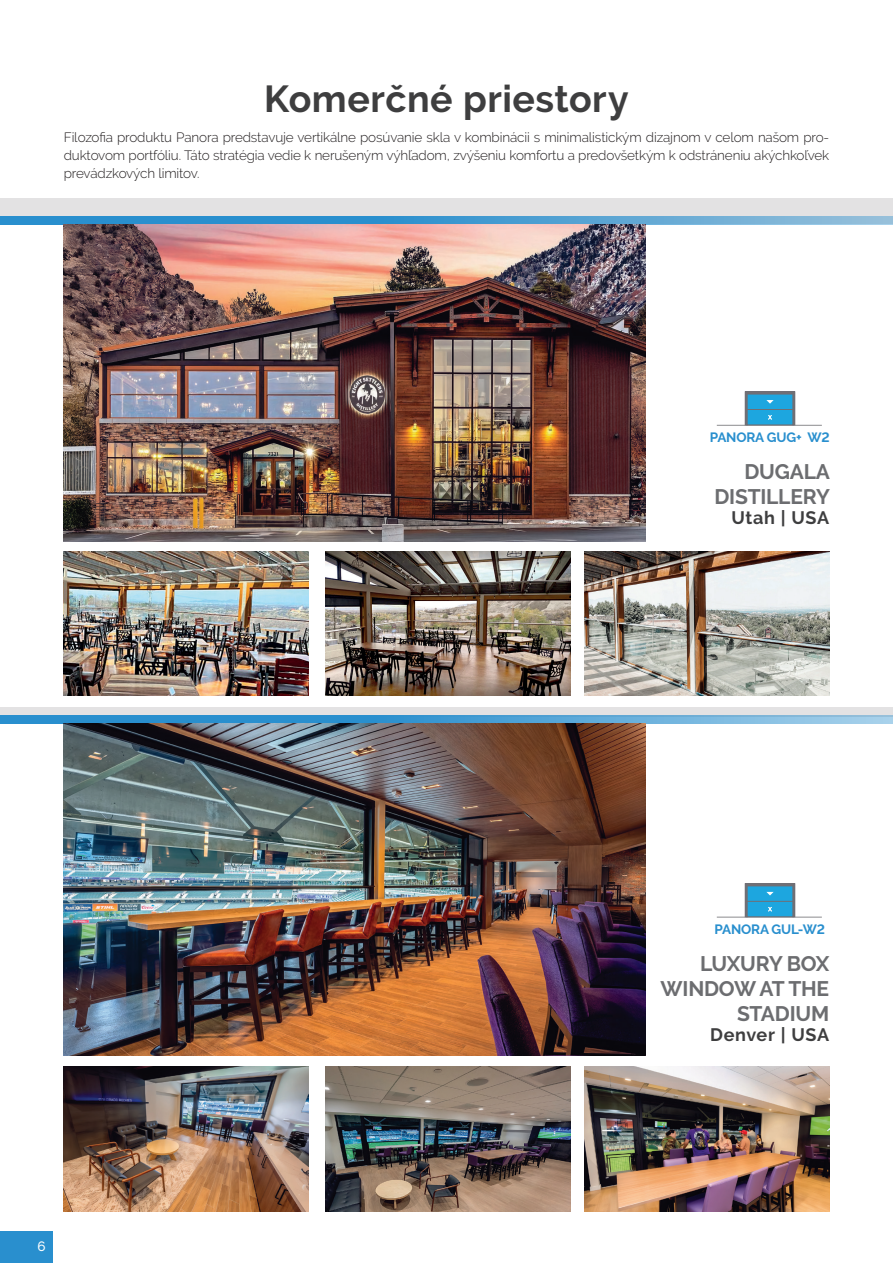
<style>
.page{position:relative;width:893px;height:1263px;background:#e3e2e3}
.page>*{position:absolute;margin:0;border:0;box-sizing:border-box;transform-origin:0 0}
.t1{font:700 37.5px "Raleway";letter-spacing:.015em;color:#3e3e3f}
.t2{font:700 21px/25.2px "Raleway";letter-spacing:-.01em;color:#6c6d70;text-align:right}
.t3{font:700 18px "Raleway";letter-spacing:.035em;color:#3e3e3f}
.t4{font:300 13.5px/18px "Raleway";letter-spacing:-.01em;color:#231f20;text-align:justify}
.t5{font:700 13.5px "Raleway";letter-spacing:-.01em;color:#298fce}
.t6{font:500 13.5px "Raleway";color:#fff}
</style>
<div class="page">
<div style="left:0;top:0;width:893px;height:197px;background:#fff"></div>
<div style="left:0;top:224px;width:893px;height:483px;background:#fff"></div>
<div style="left:0;top:717px;width:893px;height:546px;background:#fff"></div>
<svg style="left:0;top:216px;width:893px;height:9px;background:#549ece"></svg>
<svg style="left:0;top:715px;width:893px;height:9px;background:#509ccc"></svg>
<img style="left:64px;top:225px;width:581px;height:317px">
<img style="left:64px;top:551px;width:244px;height:145px">
<img style="left:325px;top:551px;width:245px;height:145px">
<img style="left:585px;top:551px;width:244px;height:145px">
<img style="left:64px;top:724px;width:581px;height:331px">
<img style="left:64px;top:1066px;width:244px;height:145px">
<img style="left:325px;top:1066px;width:245px;height:145px">
<img style="left:585px;top:1066px;width:244px;height:145px">
<div style="left:0;top:1231px;width:52px;height:32px;background:#298fce"></div>
<hr style="left:717px;top:425px;width:105px;height:1px;background:#8c8b8e">
<div style="left:747px;top:410px;width:46px;height:15px;background:#1da6df"></div>
<div style="left:747px;top:409px;width:46px;height:16px;border:1px solid #6f6f75"></div>
<div style="left:747px;top:394px;width:46px;height:16px;background:#1da6df"></div>
<div style="left:747px;top:394px;width:46px;height:16px;border:1px solid #6f6f75"></div>
<div style="left:747px;top:392px;width:46px;height:2px;border:1px solid #6f6f75"></div>
<div style="left:745px;top:392px;width:2px;height:33px;border:1px solid #6f6f75"></div>
<div style="left:793px;top:392px;width:2px;height:33px;border:1px solid #6f6f75"></div>
<svg style="left:766px;top:400px;width:8px;height:4px"></svg>
<svg style="left:768px;top:415px;width:4px;height:4px"></svg>
<hr style="left:717px;top:917px;width:105px;height:1px;background:#8c8b8e">
<div style="left:747px;top:901px;width:46px;height:16px;background:#1da6df"></div>
<div style="left:747px;top:901px;width:46px;height:16px;border:1px solid #6f6f75"></div>
<div style="left:747px;top:886px;width:46px;height:15px;background:#1da6df"></div>
<div style="left:747px;top:883px;width:46px;height:3px;border:1px solid #6f6f75"></div>
<div style="left:745px;top:883px;width:2px;height:34px;border:1px solid #6f6f75"></div>
<div style="left:793px;top:883px;width:2px;height:34px;border:1px solid #6f6f75"></div>
<svg style="left:766px;top:892px;width:8px;height:3px"></svg>
<svg style="left:768px;top:907px;width:4px;height:4px"></svg>
<h1 class="t1" style="left:264px;top:78px;width:366px">Komerčné priestory</h1>
<p class="t4" style="left:64px;top:128px;width:767px">Filozofia produktu Panora predstavuje vertikálne posúvanie skla v kombinácii s minimalistickým dizajnom v celom našom pro&shy;duktovom portfóliu. Táto stratégia vedie k nerušeným výhľadom, zvýšeniu komfortu a predovšetkým k odstráneniu akýchkoľvek prevádzkových limitov.</p>
<p class="t5" style="left:710px;top:429px;width:122px">PANORA GUG+ W2</p>
<h2 class="t2" style="left:714px;top:459px;width:117px">DUGALA<br>DISTILLERY</h2>
<h3 class="t3" style="left:731px;top:507px;width:99px">Utah | USA</h3>
<p class="t6" style="left:37px;top:1238px;width:10px">6</p>
<p class="t5" style="left:714px;top:921px;width:112px">PANORA GUL-W2</p>
<h2 class="t2" style="left:661px;top:951px;width:170px">LUXURY BOX<br>WINDOW AT THE<br>STADIUM</h2>
<h3 class="t3" style="left:710px;top:1024px;width:121px">Denver | USA</h3>
</div>
